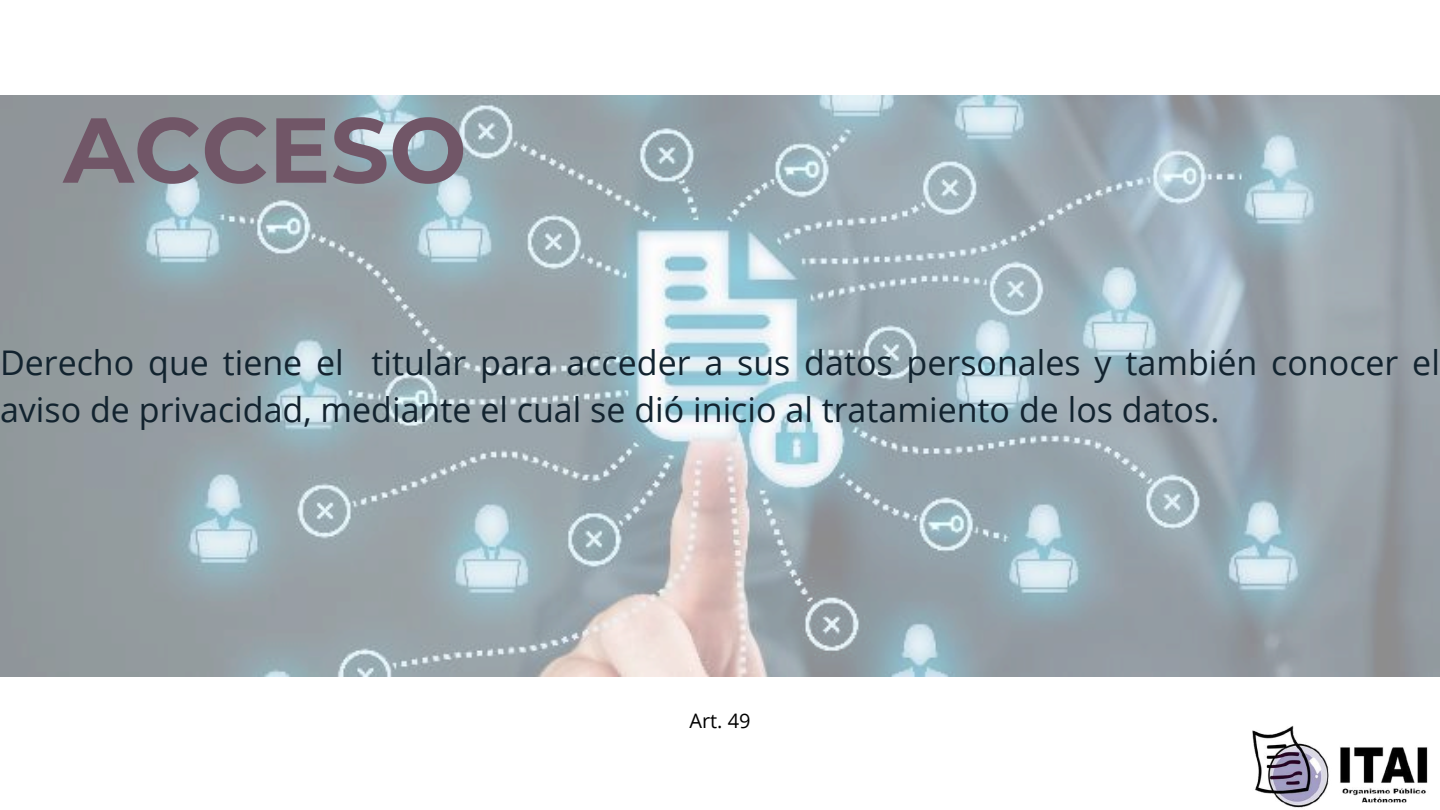
<style>
.page{position:relative;width:1440px;height:810px;background:#fff}
.page>*{position:absolute;margin:0;border:0;box-sizing:border-box;transform-origin:0 0}
.t1{font:700 92px "Montserrat";color:#715667}
.t2{font:34px/47.2px "Open Sans";color:#12232f}
.t3{font:20px "Open Sans";color:#000}
</style>
<div class="page">
<img style="left:0;top:95px;width:1440px;height:581px">
<img style="left:1252px;top:725px;width:176px;height:83px">
<h1 class="t1" style="left:63px;top:94px;width:405px">ACCESO</h1>
<p class="t2" style="left:0;top:338px;width:1441px">Derecho que tiene el titular para acceder a sus datos personales y también conocer el aviso de privacidad, mediante el cual se dió inicio al tratamiento de los datos.</p>
<p class="t3" style="left:689px;top:706px;width:63px">Art. 49</p>
</div>
